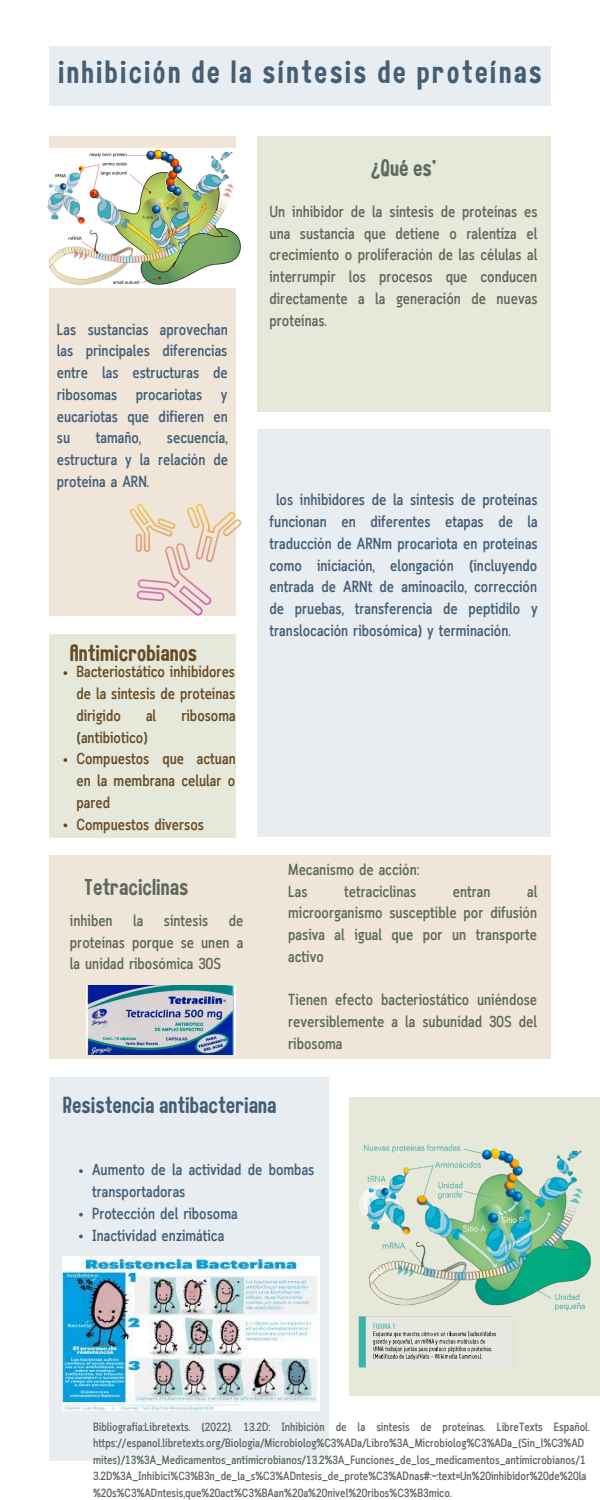
<style>
.page{position:relative;width:600px;height:1500px;background:#fff}
.page>*{position:absolute;margin:0;border:0;box-sizing:border-box;transform-origin:0 0}
.t1{font:32px "Childling";letter-spacing:.07em;color:#445e76}
.t2{font:23px "Childling";color:#445e76}
.t3{font:23px "Childling";color:#5e695d}
.t4{font:23px "Childling";color:#664a23}
.t5{font:600 16px/21.8px "Cloud Cond";color:#445e76;text-align:justify}
.t6{font:600 16px/21.8px "Cloud Cond";color:#5e695d;text-align:justify}
.t7{font:600 16px/21.8px "Cloud Cond";color:#664a23;text-align:justify}
.t8{font:600 12px/16.5px "Cloud Cond";color:#5e695d}
</style>
<div class="page">
<div style="left:49px;top:136px;width:187px;height:479px;background:#efe6d9"></div>
<div style="left:257px;top:136px;width:294px;height:275px;background:#e6e8d9"></div>
<div style="left:257px;top:429px;width:294px;height:408px;background:#e8edf1"></div>
<div style="left:49px;top:634px;width:187px;height:203px;background:#e6e8d9"></div>
<div style="left:49px;top:855px;width:502px;height:204px;background:#efe6d9"></div>
<div style="left:349px;top:1097px;width:251px;height:298px;background:#e6e8d9"></div>
<div style="left:49px;top:1077px;width:280px;height:383px;background:#e8edf1"></div>
<div style="left:49px;top:46px;width:502px;height:60px;background:#e8edf1"></div>
<img style="left:47px;top:148px;width:194px;height:140px">
<svg style="left:129px;top:504px;width:113px;height:112px"></svg>
<img style="left:87px;top:986px;width:149px;height:69px">
<img style="left:63px;top:1257px;width:256px;height:154px">
<img style="left:358px;top:1144px;width:233px;height:224px">
<svg style="left:64px;top:671px;width:3px;height:4px"></svg>
<svg style="left:64px;top:758px;width:3px;height:4px"></svg>
<svg style="left:79px;top:1169px;width:4px;height:4px"></svg>
<svg style="left:79px;top:1213px;width:4px;height:4px"></svg>
<svg style="left:79px;top:1235px;width:4px;height:3px"></svg>
<p class="t1" style="left:58px;top:57px;width:485px">inhibición de la síntesis de proteínas</p>
<p class="t5" style="left:57px;top:319px;width:173px">Las sustancias aprovechan las principales diferencias entre las estructuras de ribosomas procariotas y eucariotas que difieren en su</p>
<p class="t5" style="left:57px;top:428px;width:173px;text-indent:110px">secuencia, estructura y la relación de proteína a ARN.</p>
<p class="t5" style="left:96px;top:428px;width:47px">tamaño,</p>
<p class="t4" style="left:70px;top:642px;width:129px">Antimicrobianos</p>
<p class="t7" style="left:76px;top:662px;width:160px">Bacteriostático inhibidores de la sintesis de proteinas dirigido</p>
<p class="t7" style="left:146px;top:706px;width:12px">al</p>
<p class="t7" style="left:182px;top:706px;width:56px">ribosoma</p>
<p class="t7" style="left:76px;top:727px;width:73px">(antibiotico)</p>
<p class="t7" style="left:76px;top:749px;width:161px">Compuestos que actuan en la membrana celular o pared</p>
<p class="t7" style="left:76px;top:814px;width:129px">Compuestos diversos</p>
<p class="t3" style="left:84px;top:877px;width:106px">Tetraciclinas</p>
<p class="t6" style="left:70px;top:911px;width:44px">inhiben</p>
<p class="t6" style="left:133px;top:911px;width:12px">la</p>
<p class="t6" style="left:164px;top:911px;width:46px">síntesis</p>
<p class="t6" style="left:70px;top:911px;width:175px;text-indent:159px">de proteínas porque se unen a la unidad ribosómica 30S</p>
<p class="t3" style="left:371px;top:158px;width:67px">¿Qué es'</p>
<p class="t6" style="left:270px;top:202px;width:270px">Un inhibidor de la síntesis de proteínas es una sustancia que detiene o ralentiza el crecimiento o proliferación de las células al interrumpir los procesos que conducen directamente a la generación de nuevas proteínas.</p>
<p class="t5" style="left:270px;top:490px;width:270px;text-indent:6px">los inhibidores de la síntesis de proteínas funcionan en diferentes etapas de la traducción de ARNm procariota en proteínas como iniciación, elongación (incluyendo entrada de ARNt de aminoacilo, corrección de pruebas, transferencia de peptidilo y translocación ribosómica) y terminación.</p>
<p class="t6" style="left:288px;top:860px;width:132px">Mecanismo de acción:</p>
<p class="t6" style="left:288px;top:882px;width:21px">Las</p>
<p class="t6" style="left:344px;top:882px;width:74px">tetraciclinas</p>
<p class="t6" style="left:453px;top:882px;width:39px">entran</p>
<p class="t6" style="left:288px;top:882px;width:251px;text-indent:239px">al microorganismo susceptible por difusión pasiva al igual que por un transporte activo</p>
<p class="t6" style="left:288px;top:990px;width:250px">Tienen efecto bacteriostático uniéndose reversiblemente a la subunidad 30S del ribosoma</p>
<p class="t2" style="left:63px;top:1095px;width:215px">Resistencia antibacteriana</p>
<p class="t5" style="left:92px;top:1160px;width:224px">Aumento de la actividad de bombas transportadoras</p>
<p class="t5" style="left:92px;top:1204px;width:147px">Protección del ribosoma</p>
<p class="t5" style="left:92px;top:1225px;width:134px">Inactividad enzimática</p>
<p class="t8" style="left:93px;top:1419px;width:498px">Bibliografía:Libretexts. (2022). 13.2D: Inhibición de la síntesis de proteínas. LibreTexts Español. https://espanol.libretexts.org/Biologia/Microbiolog%C3%ADa/Libro%3A_Microbiolog%C3%ADa_(Sin_l%C3%AD mites)/13%3A_Medicamentos_antimicrobianos/13.2%3A_Funciones_de_los_medicamentos_antimicrobianos/1<br>3.2D%3A_Inhibici%C3%B3n_de_la_s%C3%ADntesis_de_prote%C3%ADnas#:~:text=Un%20inhibidor%20de%20la %20s%C3%ADntesis,que%20act%C3%BAan%20a%20nivel%20ribos%C3%B3mico.</p>
</div>
